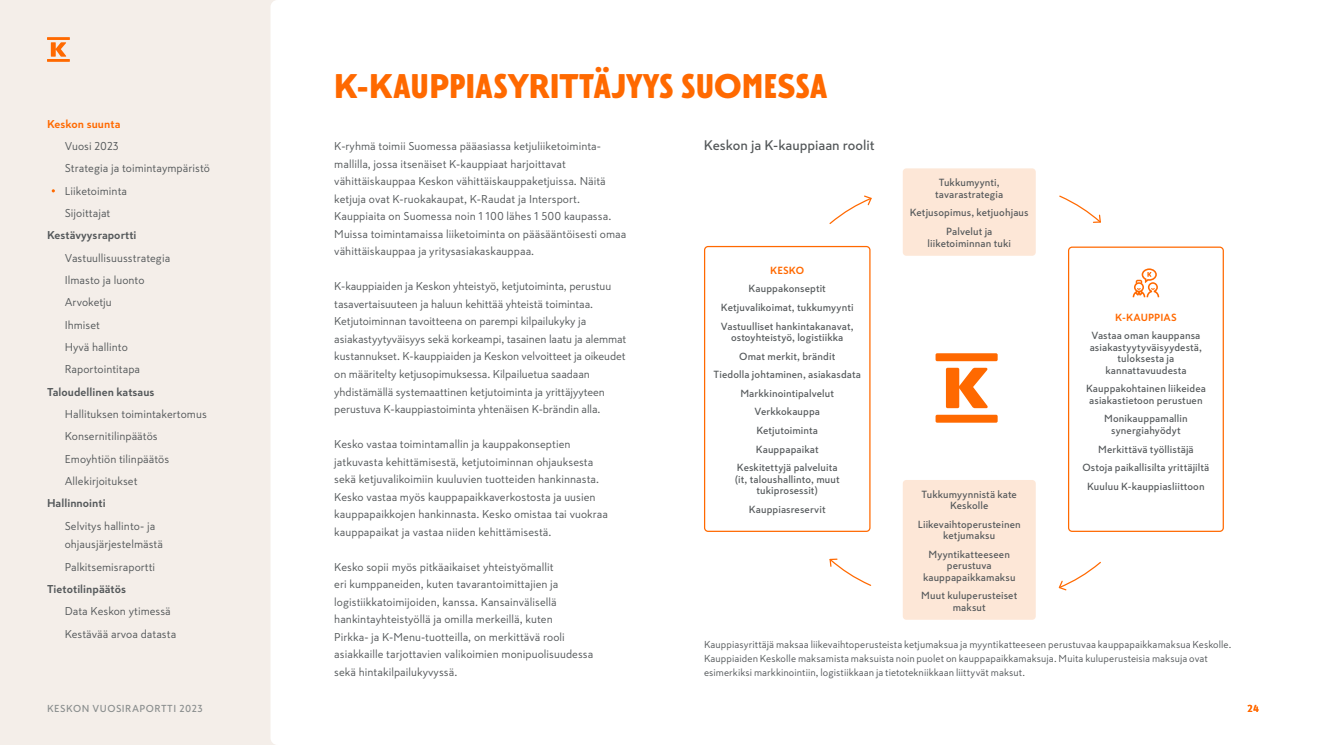
<style>
.page{position:relative;width:1323px;height:745px;background:#fff}
.page>*{position:absolute;margin:0;border:0;box-sizing:border-box;transform-origin:0 0}
.t1{font:900 33.75px "Skatta Sans Headline";letter-spacing:.005em;color:#ff6900}
.t2{font:500 13.75px "Skatta Sans";color:#54585a}
.t3{font:11.25px/17.5px "Skatta Sans";letter-spacing:.005em;color:#54585a}
.t4{font:700 11.25px "Skatta Sans";letter-spacing:.005em;color:#54585a}
.t5{font:700 11.25px "Skatta Sans";letter-spacing:.005em;color:#ff6900}
.t6{font:500 10.25px/18.6px "Skatta Sans";letter-spacing:.01em;color:#54585a;text-align:center}
.t7{font:700 10.25px "Skatta Sans";letter-spacing:.01em;color:#ff6900}
.t8{font:10px/13.8px "Skatta Sans";letter-spacing:.01em;color:#54585a}
.t9{font:500 10px "Skatta Sans";letter-spacing:.05em;color:#898d8d}
.t10{font:700 10px "Skatta Sans";color:#ff6900}
</style>
<div class="page">
<svg style="left:829px;top:195px;width:43px;height:29px"></svg>
<svg style="left:1059px;top:195px;width:42px;height:28px"></svg>
<svg style="left:1058px;top:561px;width:43px;height:30px"></svg>
<svg style="left:829px;top:558px;width:43px;height:28px"></svg>
<div style="left:704px;top:246px;width:166px;height:285px;border:1px solid #ff6900;border-radius:4px"></div>
<div style="left:903px;top:168px;width:133px;height:87px;background:#fde7d7;border-radius:4px"></div>
<div style="left:1068px;top:246px;width:156px;height:285px;border:1px solid #ff6900;border-radius:4px"></div>
<svg style="left:1133px;top:268px;width:26px;height:29px"></svg>
<div style="left:903px;top:479px;width:133px;height:140px;background:#fde7d7;border-radius:4px"></div>
<svg style="left:946px;top:367px;width:42px;height:41px"></svg>
<div style="left:935px;top:414px;width:63px;height:8px;background:#ff6900;border-radius:2px"></div>
<div style="left:935px;top:353px;width:63px;height:8px;background:#ff6900;border-radius:2px"></div>
<div style="left:0;top:0;width:275px;height:744px;background:#f4eee9"></div>
<svg style="left:47px;top:37px;width:23px;height:25px"></svg>
<p class="t5" style="left:47px;top:116px;width:75px">Keskon suunta</p>
<p class="t3" style="left:65px;top:135px;width:147px;line-height:22.2px">Vuosi 2023<br>Strategia ja toimintaympäristö<br>Liiketoiminta<br>Sijoittajat</p>
<p class="t4" style="left:47px;top:227px;width:91px">Kestävyysraportti</p>
<p class="t3" style="left:65px;top:246px;width:107px;line-height:22.2px">Vastuullisuusstrategia<br>Ilmasto ja luonto<br>Arvoketju<br>Ihmiset<br>Hyvä hallinto<br>Raportointitapa</p>
<p class="t4" style="left:47px;top:383px;width:109px">Taloudellinen katsaus</p>
<p class="t3" style="left:65px;top:402px;width:144px;line-height:22.2px">Hallituksen toimintakertomus<br>Konsernitilinpäätös<br>Emoyhtiön tilinpäätös<br>Allekirjoitukset</p>
<p class="t4" style="left:47px;top:495px;width:60px">Hallinnointi</p>
<p class="t3" style="left:65px;top:516px;width:100px;line-height:18.8px">Selvitys hallinto- ja ohjausjärjestelmästä</p>
<p class="t3" style="left:65px;top:557px;width:92px">Palkitsemisraportti</p>
<p class="t4" style="left:47px;top:580px;width:81px">Tietotilinpäätös</p>
<p class="t3" style="left:65px;top:599px;width:113px;line-height:22.2px">Data Keskon ytimessä<br>Kestävää arvoa datasta</p>
<h1 class="t1" style="left:334px;top:65px;width:495px">K-KAUPPIASYRITTÄJYYS SUOMESSA</h1>
<p class="t3" style="left:334px;top:137px;width:294px">K-ryhmä toimii Suomessa pääasiassa ketjuliiketoiminta&shy;mallilla, jossa itsenäiset K-kauppiaat harjoittavat vähittäiskauppaa Keskon vähittäiskauppaketjuissa. Näitä ketjuja ovat K-ruokakaupat, K-Raudat ja Intersport.<br>Kauppiaita on Suomessa noin 1 100 lähes 1 500 kaupassa.<br>Muissa toimintamaissa liiketoiminta on pääsääntöisesti omaa vähittäiskauppaa ja yritysasiakaskauppaa.</p>
<p class="t3" style="left:334px;top:277px;width:294px">K-kauppiaiden ja Keskon yhteistyö, ketjutoiminta, perustuu tasavertaisuuteen ja haluun kehittää yhteistä toimintaa.<br>Ketjutoiminnan tavoitteena on parempi kilpailukyky ja asiakastyytyväisyys sekä korkeampi, tasainen laatu ja alemmat kustannukset. K-kauppiaiden ja Keskon velvoitteet ja oikeudet on määritelty ketjusopimuksessa. Kilpailuetua saadaan yhdistämällä systemaattinen ketjutoiminta ja yrittäjyyteen perustuva K-kauppiastoiminta yhtenäisen K-brändin alla.</p>
<p class="t3" style="left:334px;top:435px;width:275px">Kesko vastaa toimintamallin ja kauppakonseptien jatkuvasta kehittämisestä, ketjutoiminnan ohjauksesta sekä ketjuvalikoimiin kuuluvien tuotteiden hankinnasta.<br>Kesko vastaa myös kauppapaikkaverkostosta ja uusien kauppapaikkojen hankinnasta. Kesko omistaa tai vuokraa kauppapaikat ja vastaa niiden kehittämisestä.</p>
<p class="t3" style="left:334px;top:557px;width:261px">Kesko sopii myös pitkäaikaiset yhteistyömallit<br>eri kumppaneiden, kuten tavarantoimittajien ja logistiikkatoimijoiden, kanssa. Kansainvälisellä hankintayhteistyöllä ja omilla merkeillä, kuten<br>Pirkka- ja K-Menu-tuotteilla, on merkittävä rooli asiakkaille tarjottavien valikoimien monipuolisuudessa sekä hintakilpailukyvyssä.</p>
<p class="t2" style="left:704px;top:135px;width:172px">Keskon ja K-kauppiaan roolit</p>
<p class="t7" style="left:770px;top:262px;width:35px">KESKO</p>
<p class="t6" style="left:721px;top:279px;width:134px">Kauppakonseptit<br>Ketjuvalikoimat, tukkumyynti<br>Vastuulliset hankintakanavat,</p>
<p class="t6" style="left:713px;top:327px;width:149px">ostoyhteistyö, logistiikka<br>Omat merkit, brändit<br>Tiedolla johtaminen, asiakasdata<br>Markkinointipalvelut<br>Verkkokauppa<br>Ketjutoiminta<br>Kauppapaikat<br>Keskitettyjä palveluita</p>
<p class="t6" style="left:735px;top:473px;width:106px;line-height:11.5px">(it, taloushallinto, muut tukiprosessit)</p>
<p class="t6" style="left:749px;top:499px;width:78px">Kauppiasreservit</p>
<p class="t6" style="left:935px;top:177px;width:70px;line-height:11.5px">Tukkumyynti, tavarastrategia</p>
<p class="t6" style="left:910px;top:203px;width:120px">Ketjusopimus, ketjuohjaus<br>Palvelut ja</p>
<p class="t6" style="left:927px;top:233px;width:85px">liiketoiminnan tuki</p>
<p class="t6" style="left:921px;top:487px;width:97px;line-height:11.5px">Tukkumyynnistä kate<br>Keskolle</p>
<p class="t6" style="left:918px;top:517px;width:105px;line-height:11.5px">Liikevaihtoperusteinen ketjumaksu</p>
<p class="t6" style="left:923px;top:548px;width:94px;line-height:11.5px">Myyntikatteeseen perustuva kauppapaikkamaksu</p>
<p class="t6" style="left:921px;top:589px;width:98px;line-height:11.5px">Muut kuluperusteiset maksut</p>
<p class="t7" style="left:1115px;top:309px;width:63px">K-KAUPPIAS</p>
<p class="t6" style="left:1090px;top:329px;width:114px;line-height:11.5px">Vastaa oman kauppansa asiakastyytyväisyydestä, tuloksesta ja kannattavuudesta</p>
<p class="t6" style="left:1086px;top:382px;width:121px;line-height:11.5px">Kauppakohtainen liikeidea asiakastietoon perustuen</p>
<p class="t6" style="left:1104px;top:412px;width:85px;line-height:11.5px">Monikauppamallin synergiahyödyt</p>
<p class="t6" style="left:1082px;top:439px;width:128px">Merkittävä työllistäjä<br>Ostoja paikallisilta yrittäjiltä<br>Kuuluu K-kauppiasliittoon</p>
<p class="t8" style="left:704px;top:637px;width:529px">Kauppiasyrittäjä maksaa liikevaihtoperusteista ketjumaksua ja myyntikatteeseen perustuvaa kauppapaikkamaksua Keskolle.<br>Kauppiaiden Keskolle maksamista maksuista noin puolet on kauppapaikkamaksuja. Muita kuluperusteisia maksuja ovat esimerkiksi markkinointiin, logistiikkaan ja tietotekniikkaan liittyvät maksut.</p>
<p class="t9" style="left:47px;top:701px;width:157px">KESKON VUOSIRAPORTTI 2023</p>
<p class="t10" style="left:1247px;top:701px;width:13px">24</p>
</div>
